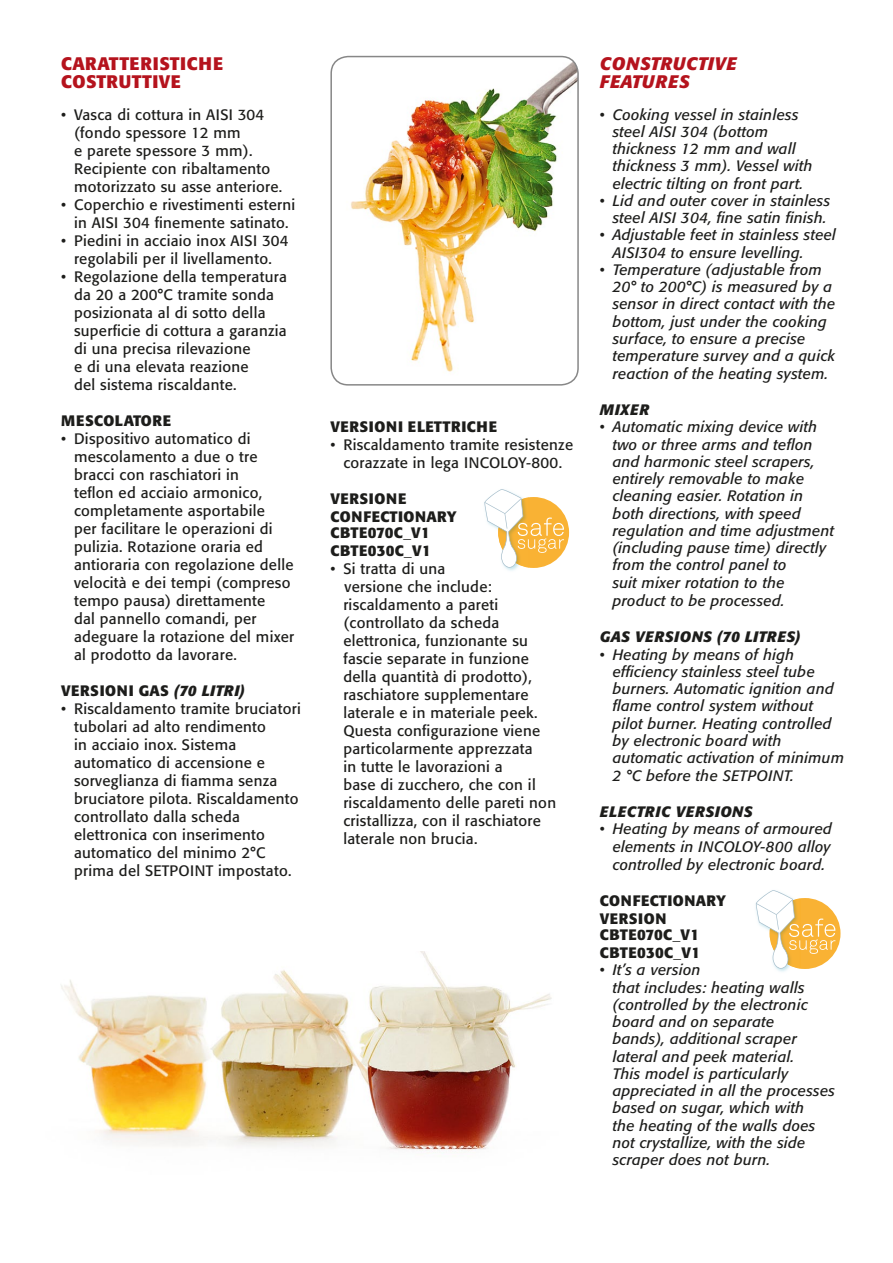
<style>
.page{position:relative;width:893px;height:1263px;background:#fff}
.page>*{position:absolute;margin:0;border:0;box-sizing:border-box;transform-origin:0 0}
.t1{font:700 18px/18px "Formata";letter-spacing:.02em;color:#b5131d}
.t2{font:italic 700 18px/18px "Formata";letter-spacing:.04em;color:#b5131d}
.t3{font:15px/18px "Formata";letter-spacing:.02em;color:#1d1d1b}
.t4{font:italic 15px/17.2px "Formata";letter-spacing:.02em;color:#1d1d1b}
.t5{font:700 15px/18px "Formata";letter-spacing:.02em;color:#1d1d1b}
.t6{font:700 15px/18px "Formata";letter-spacing:.04em;color:#1d1d1b}
.t7{font:italic 700 15px "Formata";letter-spacing:.04em;color:#1d1d1b}
.s1{font-style:italic}
</style>
<div class="page">
<img style="left:333px;top:57px;width:243px;height:326px">
<div style="left:330px;top:56px;width:249px;height:330px;border:2px solid #878787;border-radius:17px"></div>
<img style="left:61px;top:951px;width:491px;height:200px">
<div style="left:498px;top:497px;width:71px;height:71px;background:#f9b234;border-radius:50%"></div>
<svg style="left:484px;top:489px;width:80px;height:79px"></svg>
<div style="left:770px;top:898px;width:70px;height:71px;background:#f9b234;border-radius:50%"></div>
<svg style="left:756px;top:890px;width:79px;height:79px"></svg>
<p class="t1" style="left:61px;top:55px;width:163px">CARATTERISTICHE<br>COSTRUTTIVE</p>
<p class="t3" style="left:74px;top:105px;width:210px;text-indent:-13px">• Vasca di cottura in AISI 304 (fondo spessore 12 mm<br>e parete spessore 3 mm).<br>Recipiente con ribaltamento motorizzato su asse anteriore.</p>
<p class="t3" style="left:61px;top:195px;width:235px;text-align:center">• Coperchio e rivestimenti esterni in AISI 304 finemente satinato.</p>
<p class="t3" style="left:61px;top:231px;width:229px;text-align:center">• Piedini in acciaio inox AISI 304 regolabili per il livellamento.</p>
<p class="t3" style="left:74px;top:267px;width:214px;text-indent:-13px">• Regolazione della temperatura da 20 a 200°C tramite sonda posizionata al di sotto della superficie di cottura a garanzia di una precisa rilevazione<br>e di una elevata reazione<br>del sistema riscaldante.</p>
<p class="t5" style="left:61px;top:411px;width:111px">MESCOLATORE</p>
<p class="t3" style="left:74px;top:429px;width:222px;text-indent:-13px">• Dispositivo automatico di mescolamento a due o tre bracci con raschiatori in<br>teflon ed acciaio armonico, completamente asportabile<br>per facilitare le operazioni di pulizia. Rotazione oraria ed antioraria con regolazione delle velocità e dei tempi (compreso tempo pausa) direttamente<br>dal pannello comandi, per adeguare la rotazione del mixer al prodotto da lavorare.</p>
<p class="t6" style="left:61px;top:681px;width:185px">VERSIONI GAS <span class="s1">(70 LITRI)</span></p>
<p class="t3" style="left:74px;top:699px;width:228px;text-indent:-13px">• Riscaldamento tramite bruciatori tubolari ad alto rendimento<br>in acciaio inox. Sistema automatico di accensione e sorveglianza di fiamma senza bruciatore pilota. Riscaldamento controllato dalla scheda elettronica con inserimento automatico del minimo 2°C prima del SETPOINT impostato.</p>
<p class="t6" style="left:331px;top:417px;width:168px">VERSIONI ELETTRICHE</p>
<p class="t3" style="left:331px;top:435px;width:244px;text-align:center">• Riscaldamento tramite resistenze corazzate in lega INCOLOY-800.</p>
<p class="t6" style="left:331px;top:489px;width:128px">VERSIONE<br>CONFECTIONARY</p>
<p class="t5" style="left:331px;top:524px;width:102px">CBTE070C_V1<br>CBTE030C_V1</p>
<p class="t3" style="left:343px;top:560px;width:214px;text-indent:-13px">• Si tratta di una<br>versione che include: riscaldamento a pareti (controllato da scheda elettronica, funzionante su fascie separate in funzione della quantità di prodotto), raschiatore supplementare laterale e in materiale peek.<br>Questa configurazione viene particolarmente apprezzata<br>in tutte le lavorazioni a<br>base di zucchero, che con il riscaldamento delle pareti non cristallizza, con il raschiatore laterale non brucia.</p>
<p class="t2" style="left:600px;top:55px;width:138px">CONSTRUCTIVE<br>FEATURES</p>
<p class="t4" style="left:613px;top:106px;width:201px;text-indent:-13px">• Cooking vessel in stainless steel AISI 304 (bottom thickness 12 mm and wall thickness 3 mm). Vessel with electric tilting on front part.</p>
<p class="t4" style="left:600px;top:192px;width:232px;text-align:right">• Lid and outer cover in stainless steel AISI 304, fine satin finish.</p>
<p class="t4" style="left:613px;top:226px;width:225px;text-indent:-13px">• Adjustable feet in stainless steel<br>AISI304 to ensure levelling.</p>
<p class="t4" style="left:613px;top:261px;width:224px;text-indent:-13px">• Temperature (adjustable from<br>20° to 200°C) is measured by a sensor in direct contact with the bottom, just under the cooking surface, to ensure a precise temperature survey and a quick reaction of the heating system.</p>
<p class="t7" style="left:600px;top:400px;width:51px">MIXER</p>
<p class="t4" style="left:613px;top:418px;width:223px;text-indent:-13px">• Automatic mixing device with two or three arms and teflon and harmonic steel scrapers, entirely removable to make cleaning easier. Rotation in both directions, with speed regulation and time adjustment (including pause time) directly from the control panel to<br>suit mixer rotation to the product to be processed.</p>
<p class="t7" style="left:600px;top:627px;width:202px">GAS VERSIONS (70 LITRES)</p>
<p class="t4" style="left:613px;top:646px;width:233px;text-indent:-13px">• Heating by means of high efficiency stainless steel tube burners. Automatic ignition and flame control system without pilot burner. Heating controlled by electronic board with automatic activation of minimum<br>2 °C before the SETPOINT.</p>
<p class="t7" style="left:600px;top:802px;width:154px">ELECTRIC VERSIONS</p>
<p class="t4" style="left:613px;top:820px;width:221px;line-height:17.7px;text-align:justify;text-indent:-13px">• Heating by means of armoured elements in INCOLOY-800 alloy controlled by electronic board.</p>
<p class="t5" style="left:600px;top:891px;width:128px">CONFECTIONARY<br>VERSION</p>
<p class="t5" style="left:600px;top:926px;width:102px">CBTE070C_V1<br>CBTE030C_V1</p>
<p class="t4" style="left:613px;top:961px;width:224px;text-indent:-13px">• It’s a version<br>that includes: heating walls (controlled by the electronic board and on separate<br>bands), additional scraper lateral and peek material.<br>This model is particularly appreciated in all the processes based on sugar, which with<br>the heating of the walls does not crystallize, with the side scraper does not burn.</p>
</div>
